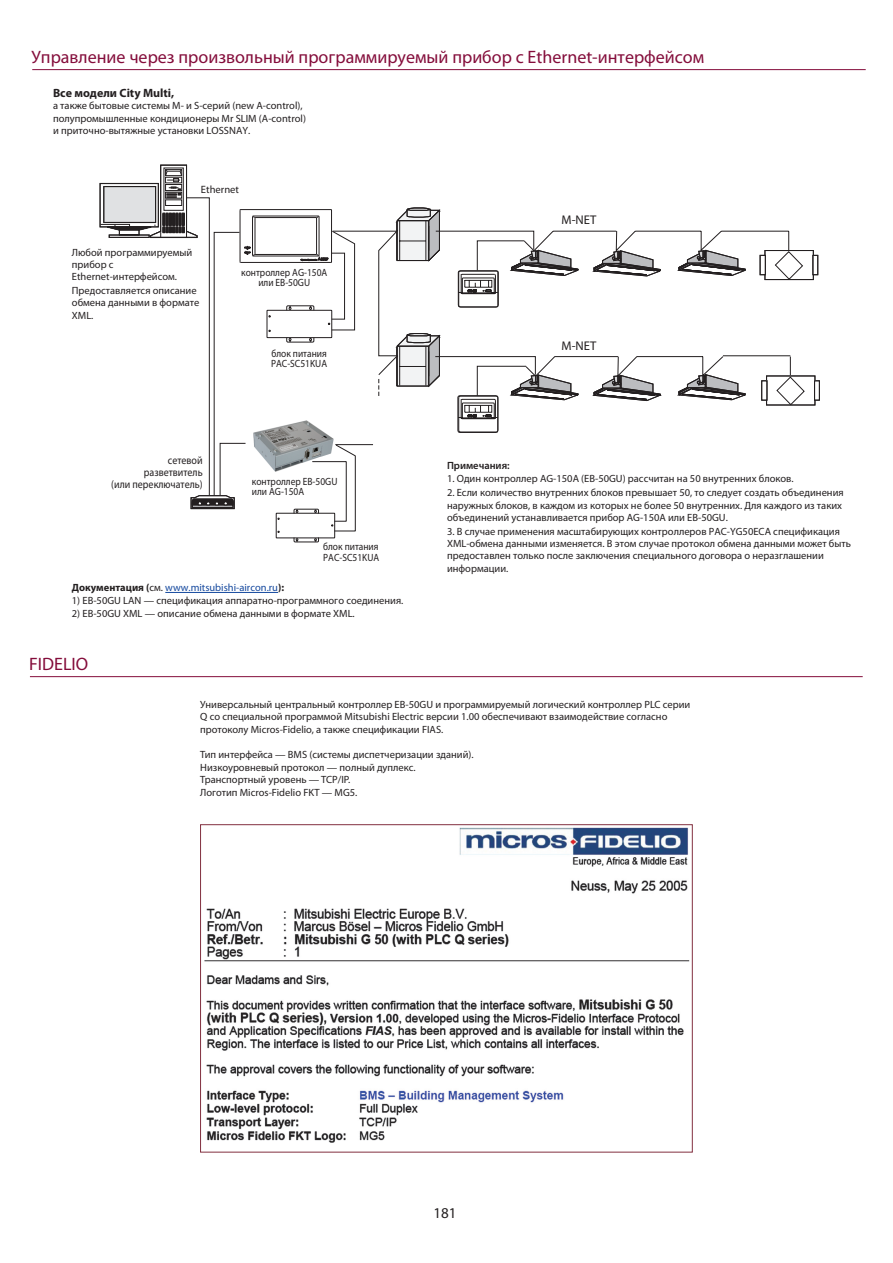
<style>
.page{position:relative;width:893px;height:1263px;background:#fff}
.page>*{position:absolute;margin:0;border:0;box-sizing:border-box;transform-origin:0 0}
.t1{font:18px "Myriad Pro";color:#840d3b}
.t2{font:15px "Myriad Pro";color:#231f20}
.t3{font:12.6px "Myriad Pro";color:#231f20}
.t4{font:700 12px "Myriad Pro";color:#231f20}
.t5{font:11.1px/12px "Myriad Pro";color:#231f20;text-align:right;scale:.9 1}
.t6{font:10.65px "Myriad Pro";color:#231f20}
.t7{font:10.5px/12.3px "Myriad Pro";color:#231f20}
.t8{font:10.5px/10.5px "Myriad Pro";color:#231f20;scale:.9 1}
.t9{font:10.5px "Myriad Pro";color:#14489e}
.t10{font:600 10.5px "Myriad Pro";color:#231f20}
.s1{font-weight:700;color:#231f20}
.s2{color:#231f20}
</style>
<div class="page">
<hr style="left:30px;top:676px;width:833px;height:1px;background:#840d3b">
<img style="left:204px;top:827px;width:486px;height:316px">
<div style="left:200px;top:824px;width:493px;height:328px;border:1px solid #823040"></div>
<hr style="left:32px;top:69px;width:834px;height:1px;background:#840d3b">
<hr style="left:165px;top:592px;width:113px;height:1px;background:#14489e">
<div style="left:765px;top:250px;width:49px;height:30px;border:1px solid #231f20"></div>
<div style="left:812px;top:255px;width:6px;height:20px;border:1px solid #231f20"></div>
<div style="left:766px;top:376px;width:49px;height:29px;border:1px solid #231f20"></div>
<div style="left:814px;top:380px;width:6px;height:20px;border:1px solid #231f20"></div>
<svg style="left:186px;top:197px;width:209px;height:249px"></svg>
<svg style="left:395px;top:207px;width:410px;height:226px"></svg>
<svg style="left:190px;top:443px;width:56px;height:66px"></svg>
<svg style="left:100px;top:164px;width:98px;height:74px"></svg>
<svg style="left:239px;top:209px;width:116px;height:134px"></svg>
<div style="left:331px;top:253px;width:14px;height:66px;border:1px solid #231f20"></div>
<svg style="left:378px;top:379px;width:1px;height:18px"></svg>
<div style="left:276px;top:513px;width:59px;height:25px;border:1px solid #231f20"></div>
<img style="left:252px;top:419px;width:84px;height:53px">
<svg style="left:277px;top:444px;width:79px;height:99px"></svg>
<hr style="left:335px;top:444px;width:38px;height:1px;background:#231f20">
<p class="t1" style="left:32px;top:46px;width:674px">Управление через произвольный программируемый прибор с Ethernet-интерфейсом</p>
<p class="t4" style="left:53px;top:85px;width:123px">Все модели City Multi,</p>
<p class="t7" style="left:53px;top:99px;width:255px">а также бытовые системы М- и S-серий (new A-control), полупромышленные кондиционеры Mr SLIM (A-control) и приточно-вытяжные установки LOSSNAY.</p>
<p class="t6" style="left:201px;top:183px;width:40px">Ethernet</p>
<p class="t7" style="left:72px;top:246px;width:122px">Любой программируемый прибор с<br>Ethernet-интерфейсом.</p>
<p class="t7" style="left:72px;top:284px;width:129px">Предоставляется описание обмена данными в формате<br>XML.</p>
<p class="t5" style="left:111px;top:454px;width:103px">сетевой разветвитель<br>(или переключатель)</p>
<p class="t8" style="left:241px;top:267px;width:97px;text-align:center">контроллер AG-150A или EB-50GU</p>
<p class="t8" style="left:271px;top:348px;width:64px">блок питания<br>PAC-SC51KUA</p>
<p class="t8" style="left:252px;top:476px;width:97px">контроллер EB-50GU или AG-150A</p>
<p class="t8" style="left:323px;top:541px;width:64px">блок питания<br>PAC-SC51KUA</p>
<p class="t9" style="left:72px;top:581px;width:214px"><span class="s1">Документация (</span><span class="s2">см.</span> www.mitsubishi-aircon.ru<span class="s1">):</span></p>
<p class="t7" style="left:72px;top:594px;width:333px">1) EB-50GU LAN — спецификация аппаратно-программного соединения.</p>
<p class="t7" style="left:72px;top:607px;width:284px">2) EB-50GU XML — описание обмена данными в формате XML.</p>
<p class="t1" style="left:29px;top:653px;width:61px">FIDELIO</p>
<p class="t3" style="left:562px;top:212px;width:36px">M-NET</p>
<p class="t3" style="left:562px;top:338px;width:36px">M-NET</p>
<p class="t10" style="left:447px;top:458px;width:64px">Примечания:</p>
<p class="t7" style="left:447px;top:473px;width:348px">1. Один контроллер AG-150A (EB-50GU) расcчитан на 50 внутренних блоков.</p>
<p class="t7" style="left:447px;top:486px;width:398px">2. Если количество внутренних блоков превышает 50, то следует создать объединения наружных блоков, в каждом из которых не более 50 внутренних. Для каждого из таких объединений устанавливается прибор AG-150A или EB-50GU.</p>
<p class="t7" style="left:447px;top:525px;width:405px">3. В случае применения масштабирующих контроллеров PAC-YG50ECA спецификация XML-обмена данными изменяется. В этом случае протокол обмена данными может быть предоставлен только после заключения специального договора о неразглашении информации.</p>
<p class="t7" style="left:200px;top:697px;width:492px">Универсальный центральный контроллер EB-50GU и программируемый логический контроллер PLC серии<br>Q со специальной программой Mitsubishi Electric версии 1.00 обеспечивают взаимодействие согласно протоколу Micros-Fidelio, а также спецификации FIAS.</p>
<p class="t7" style="left:200px;top:748px;width:275px">Тип интерфейса — BMS (системы диспетчеризации зданий).</p>
<p class="t7" style="left:200px;top:761px;width:217px">Низкоуровневый протокол — полный дуплекс.</p>
<p class="t7" style="left:200px;top:773px;width:152px">Транспортный уровень — TCP/IP.</p>
<p class="t7" style="left:200px;top:786px;width:159px">Логотип Micros-Fidelio FKT — MG5.</p>
<h2 class="t2" style="left:434px;top:1204px;width:25px">181</h2>
</div>
